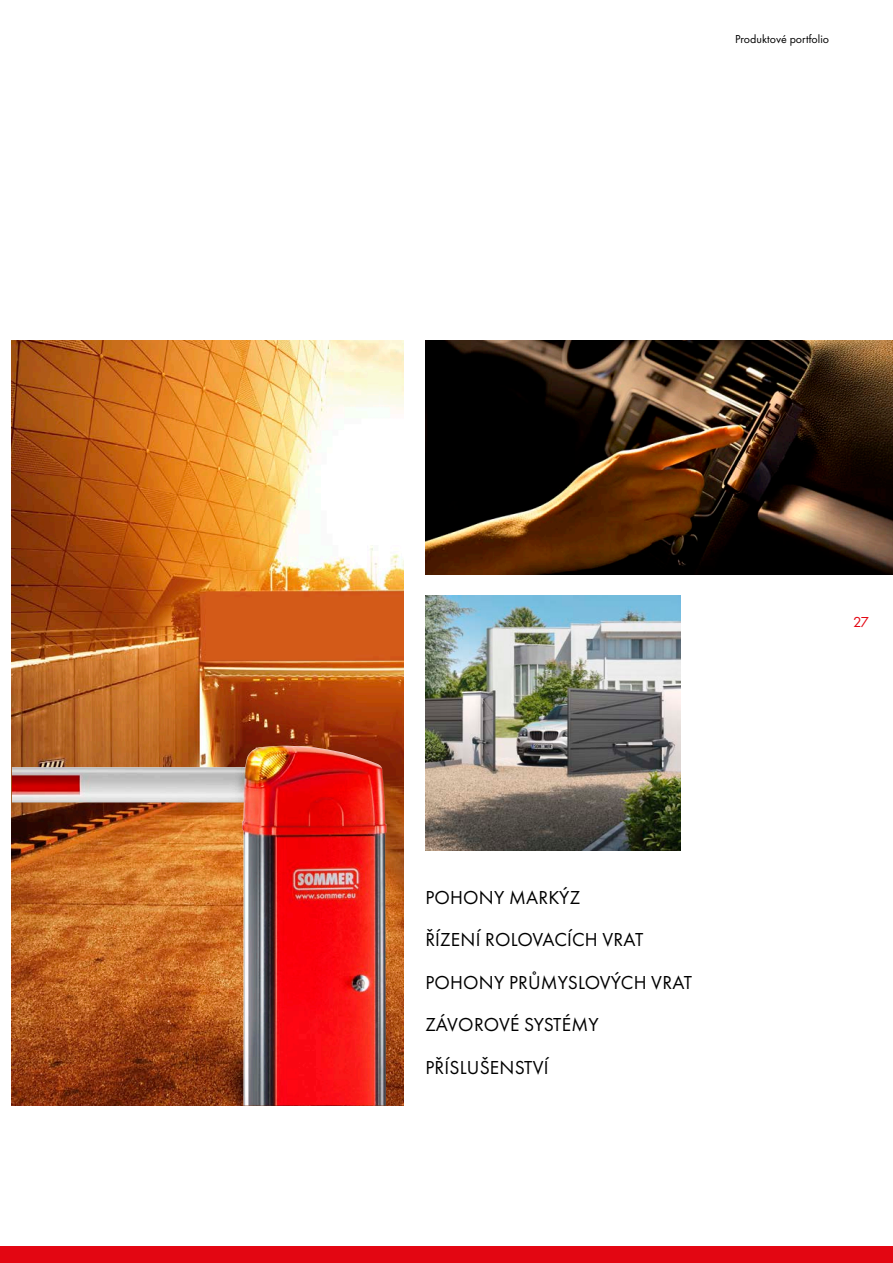
<style>
.page{position:relative;width:893px;height:1263px;background:#fff}
.page>*{position:absolute;margin:0;border:0;box-sizing:border-box;transform-origin:0 0}
.t1{font:19.5px/42.5px "Futura PT";letter-spacing:.01em;color:#000}
.t2{font:15px "Futura PT";color:#e30612}
.t3{font:12px "Futura PT";color:#000}
</style>
<div class="page">
<div style="left:0;top:1246px;width:893px;height:17px;background:#e30612"></div>
<img style="left:425px;top:595px;width:256px;height:255px">
<img style="left:12px;top:340px;width:392px;height:766px">
<img style="left:425px;top:340px;width:468px;height:234px">
<img style="left:12px;top:746px;width:375px;height:360px">
<p class="t3" style="left:735px;top:31px;width:96px">Produktové portfolio</p>
<p class="t1" style="left:425px;top:876px;width:268px">POHONY MARKÝZ<br>ŘÍZENÍ ROLOVACÍCH VRAT<br>POHONY PRŮMYSLOVÝCH VRAT<br>ZÁVOROVÉ SYSTÉMY<br>PŘÍSLUŠENSTVÍ</p>
<p class="t2" style="left:853px;top:613px;width:18px">27</p>
</div>
